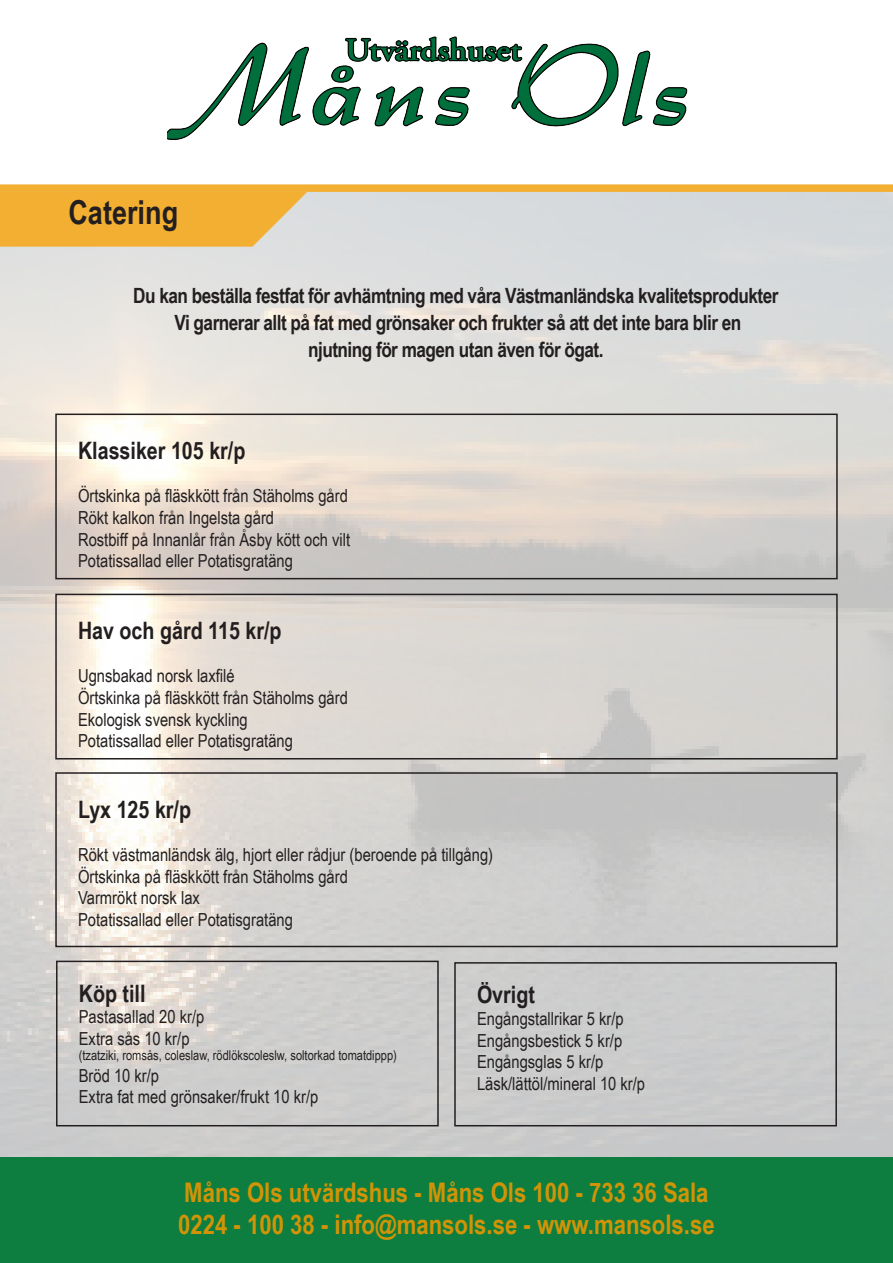
<style>
.page{position:relative;width:893px;height:1263px;background:#fff}
.page>*{position:absolute;margin:0;border:0;box-sizing:border-box;transform-origin:0 0}
.t1{font:700 33px "Arial Narrow";color:#231f20}
.t2{font:700 27px "Arial Narrow";color:#d29406}
.t3{font:700 24px "Arial Narrow";color:#231f20}
.t4{font:700 21px "Arial Narrow";letter-spacing:-.025em;color:#231f20}
.t5{font:18px "Arial Narrow";color:#231f20}
.t6{font:13.5px "Arial Narrow";color:#231f20}
</style>
<div class="page">
<img style="left:0;top:192px;width:893px;height:966px">
<div style="left:0;top:1158px;width:893px;height:105px;background:#0d7e3f"></div>
<img style="left:167px;top:36px;width:521px;height:104px">
<div style="left:0;top:184px;width:893px;height:8px;background:#f2af31"></div>
<svg style="left:0;top:192px;width:307px;height:55px;background:#efb341"></svg>
<div style="left:55px;top:414px;width:783px;height:165px;border:2px solid #231f20"></div>
<div style="left:55px;top:594px;width:783px;height:165px;border:2px solid #231f20"></div>
<div style="left:55px;top:772px;width:783px;height:175px;border:2px solid #231f20"></div>
<div style="left:56px;top:961px;width:383px;height:165px;border:2px solid #231f20"></div>
<div style="left:454px;top:962px;width:383px;height:164px;border:2px solid #231f20"></div>
<p class="t1" style="left:68px;top:187px;width:111px">Catering</p>
<p class="t4" style="left:133px;top:280px;width:647px">Du kan beställa festfat för avhämtning med våra Västmanländska kvalitetsprodukter</p>
<p class="t4" style="left:174px;top:307px;width:568px">Vi garnerar allt på fat med grönsaker och frukter så att det inte bara blir en</p>
<p class="t4" style="left:308px;top:334px;width:297px">njutning för magen utan även för ögat.</p>
<p class="t3" style="left:78px;top:432px;width:169px">Klassiker 105 kr/p</p>
<p class="t5" style="left:78px;top:483px;width:271px">Örtskinka på fläskkött från Stäholms gård</p>
<p class="t5" style="left:78px;top:504px;width:198px">Rökt kalkon från Ingelsta gård</p>
<p class="t5" style="left:78px;top:526px;width:274px">Rostbiff på Innanlår från Åsby kött och vilt</p>
<p class="t5" style="left:78px;top:548px;width:216px">Potatissallad eller Potatisgratäng</p>
<p class="t3" style="left:78px;top:613px;width:205px">Hav och gård 115 kr/p</p>
<p class="t5" style="left:78px;top:663px;width:158px">Ugnsbakad norsk laxfilé</p>
<p class="t5" style="left:78px;top:684px;width:271px">Örtskinka på fläskkött från Stäholms gård</p>
<p class="t5" style="left:78px;top:706px;width:171px">Ekologisk svensk kyckling</p>
<p class="t5" style="left:78px;top:728px;width:216px">Potatissallad eller Potatisgratäng</p>
<p class="t3" style="left:78px;top:791px;width:115px">Lyx 125 kr/p</p>
<p class="t5" style="left:78px;top:841px;width:417px">Rökt västmanländsk älg, hjort eller rådjur (beroende på tillgång)</p>
<p class="t5" style="left:78px;top:863px;width:271px">Örtskinka på fläskkött från Stäholms gård</p>
<p class="t5" style="left:78px;top:885px;width:123px">Varmrökt norsk lax</p>
<p class="t5" style="left:78px;top:906px;width:216px">Potatissallad eller Potatisgratäng</p>
<p class="t3" style="left:79px;top:975px;width:68px">Köp till</p>
<p class="t5" style="left:79px;top:1004px;width:127px">Pastasallad 20 kr/p</p>
<p class="t5" style="left:79px;top:1025px;width:112px">Extra sås 10 kr/p</p>
<p class="t6" style="left:79px;top:1045px;width:320px">(tzatziki, romsås, coleslaw, rödlökscoleslw, soltorkad tomatdippp)</p>
<p class="t5" style="left:79px;top:1062px;width:82px">Bröd 10 kr/p</p>
<p class="t5" style="left:79px;top:1084px;width:241px">Extra fat med grönsaker/frukt 10 kr/p</p>
<p class="t3" style="left:477px;top:977px;width:59px">Övrigt</p>
<p class="t5" style="left:477px;top:1005px;width:148px">Engångstallrikar 5 kr/p</p>
<p class="t5" style="left:477px;top:1027px;width:147px">Engångsbestick 5 kr/p</p>
<p class="t5" style="left:477px;top:1048px;width:128px">Engångsglas 5 kr/p</p>
<p class="t5" style="left:477px;top:1070px;width:170px">Läsk/lättöl/mineral 10 kr/p</p>
<p class="t2" style="left:184px;top:1171px;width:526px">Måns Ols utvärdshus - Måns Ols 100 - 733 36 Sala</p>
<p class="t2" style="left:178px;top:1204px;width:538px">0224 - 100 38 - info@mansols.se - www.mansols.se</p>
</div>
